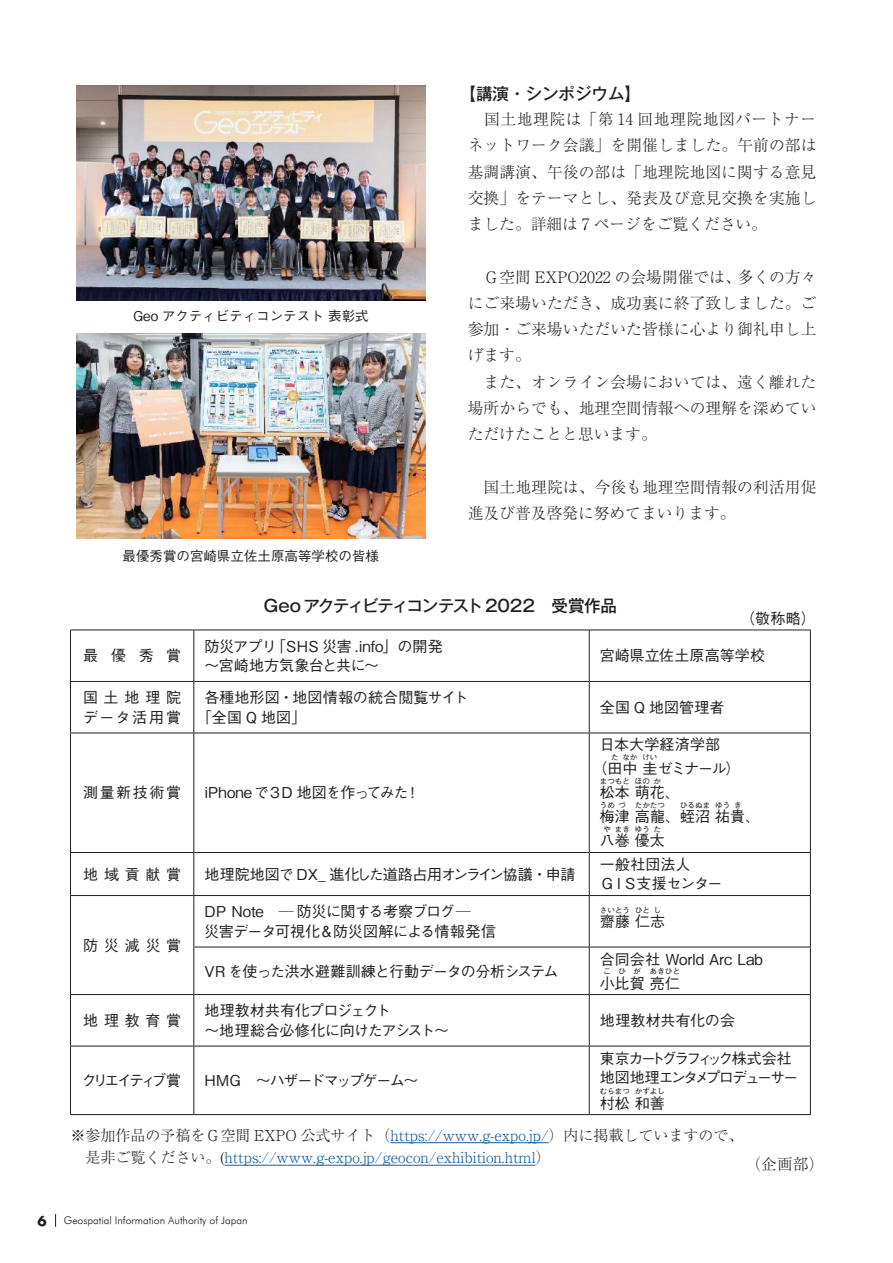
<style>
.page{position:relative;width:893px;height:1263px;background:#fff}
.page>*{position:absolute;margin:0;border:0;box-sizing:border-box;transform-origin:0 0}
.t1{font:500 16.5px "Gothic MB101 Pr 6 N";letter-spacing:-.07em;color:#231f20}
.t2{font:500 16.5px "Gothic MB101 Pr 6 N";letter-spacing:-.015em;color:#231f20}
.t3{font:300 15.75px/26.2px "Ryumin Pr 6 N";letter-spacing:.005em;color:#231f20}
.t4{font:500 15px/19.5px "Gothic BBB Pr 6 N";letter-spacing:-.005em;color:#231f20}
.t5{font:300 15px/22.5px "Ryumin Pr 6 N";color:#175d9e}
.t6{font:500 15px/19.5px "Gothic BBB Pr 6 N";letter-spacing:-.03em;color:#231f20}
.t7{font:500 15px/19.5px "Gothic BBB Pr 6 N";letter-spacing:-.025em;color:#231f20}
.t8{font:500 15px/19.5px "Gothic BBB Pr 6 N";letter-spacing:-.13em;color:#231f20}
.t9{font:500 15px "Gothic BBB Pr 6 N";letter-spacing:-.085em;color:#231f20}
.t10{font:500 15px/19.5px "Gothic BBB Pr 6 N";letter-spacing:.145em;color:#231f20}
.t11{font:500 15px "Gothic BBB Pr 6 N";letter-spacing:-.2em;color:#231f20}
.t12{font:500 13.5px "Gothic BBB Pr 6 N";color:#231f20}
.t13{font:13.5px "Futura Koyu";color:#231f20}
.t14{font:italic 10.5px "Futura";color:#231f20}
.t15{font:500 7.5px "Gothic BBB Pr 6 N";color:#231f20}
.s1{color:#231f20}
</style>
<div class="page">
<svg style="left:55px;top:1214px;width:1px;height:13px"></svg>
<img style="left:77px;top:85px;width:348px;height:215px">
<img style="left:77px;top:333px;width:348px;height:206px">
<hr style="left:70px;top:630px;width:124px;height:1px;background:#231f20">
<hr style="left:70px;top:630px;width:1px;height:51px;background:#231f20">
<hr style="left:194px;top:630px;width:395px;height:1px;background:#231f20">
<hr style="left:193px;top:630px;width:1px;height:51px;background:#231f20">
<hr style="left:589px;top:630px;width:222px;height:1px;background:#231f20">
<hr style="left:589px;top:630px;width:1px;height:51px;background:#231f20">
<hr style="left:810px;top:630px;width:1px;height:51px;background:#231f20">
<hr style="left:70px;top:681px;width:124px;height:1px;background:#231f20">
<hr style="left:70px;top:682px;width:1px;height:51px;background:#231f20">
<hr style="left:194px;top:681px;width:395px;height:1px;background:#231f20">
<hr style="left:193px;top:682px;width:1px;height:51px;background:#231f20">
<hr style="left:589px;top:681px;width:222px;height:1px;background:#231f20">
<hr style="left:589px;top:682px;width:1px;height:51px;background:#231f20">
<hr style="left:810px;top:682px;width:1px;height:51px;background:#231f20">
<hr style="left:70px;top:733px;width:124px;height:1px;background:#231f20">
<hr style="left:70px;top:733px;width:1px;height:119px;background:#231f20">
<hr style="left:194px;top:733px;width:395px;height:1px;background:#231f20">
<hr style="left:193px;top:733px;width:1px;height:119px;background:#231f20">
<hr style="left:589px;top:733px;width:222px;height:1px;background:#231f20">
<hr style="left:589px;top:733px;width:1px;height:119px;background:#231f20">
<hr style="left:810px;top:733px;width:1px;height:119px;background:#231f20">
<hr style="left:70px;top:852px;width:124px;height:1px;background:#231f20">
<hr style="left:70px;top:853px;width:1px;height:42px;background:#231f20">
<hr style="left:194px;top:852px;width:395px;height:1px;background:#231f20">
<hr style="left:193px;top:853px;width:1px;height:42px;background:#231f20">
<hr style="left:589px;top:852px;width:222px;height:1px;background:#231f20">
<hr style="left:589px;top:853px;width:1px;height:42px;background:#231f20">
<hr style="left:810px;top:853px;width:1px;height:42px;background:#231f20">
<hr style="left:70px;top:895px;width:124px;height:1px;background:#231f20">
<hr style="left:70px;top:896px;width:1px;height:51px;background:#231f20">
<hr style="left:70px;top:947px;width:1px;height:47px;background:#231f20">
<hr style="left:194px;top:895px;width:395px;height:1px;background:#231f20">
<hr style="left:193px;top:896px;width:1px;height:51px;background:#231f20">
<hr style="left:589px;top:895px;width:222px;height:1px;background:#231f20">
<hr style="left:589px;top:896px;width:1px;height:51px;background:#231f20">
<hr style="left:810px;top:896px;width:1px;height:51px;background:#231f20">
<hr style="left:193px;top:947px;width:396px;height:1px;background:#231f20">
<hr style="left:193px;top:947px;width:1px;height:47px;background:#231f20">
<hr style="left:589px;top:947px;width:222px;height:1px;background:#231f20">
<hr style="left:589px;top:947px;width:1px;height:47px;background:#231f20">
<hr style="left:810px;top:947px;width:1px;height:47px;background:#231f20">
<hr style="left:70px;top:994px;width:124px;height:1px;background:#231f20">
<hr style="left:70px;top:995px;width:1px;height:51px;background:#231f20">
<hr style="left:194px;top:994px;width:395px;height:1px;background:#231f20">
<hr style="left:193px;top:995px;width:1px;height:51px;background:#231f20">
<hr style="left:589px;top:994px;width:222px;height:1px;background:#231f20">
<hr style="left:589px;top:995px;width:1px;height:51px;background:#231f20">
<hr style="left:810px;top:995px;width:1px;height:51px;background:#231f20">
<hr style="left:70px;top:1046px;width:124px;height:1px;background:#231f20">
<hr style="left:70px;top:1046px;width:1px;height:68px;background:#231f20">
<hr style="left:194px;top:1046px;width:395px;height:1px;background:#231f20">
<hr style="left:193px;top:1046px;width:1px;height:68px;background:#231f20">
<hr style="left:70px;top:1114px;width:124px;height:1px;background:#231f20">
<hr style="left:194px;top:1114px;width:395px;height:1px;background:#231f20">
<hr style="left:589px;top:1046px;width:222px;height:1px;background:#231f20">
<hr style="left:589px;top:1046px;width:1px;height:68px;background:#231f20">
<hr style="left:810px;top:1046px;width:1px;height:68px;background:#231f20">
<hr style="left:589px;top:1114px;width:222px;height:1px;background:#231f20">
<hr style="left:390px;top:1142px;width:159px;height:1px;background:#175d9e">
<hr style="left:224px;top:1165px;width:312px;height:1px;background:#175d9e">
<p class="t12" style="left:133px;top:305px;width:237px">Geo アクティビティコンテスト 表彰式</p>
<p class="t2" style="left:459px;top:80px;width:183px">【講演・シンポジウム】</p>
<p class="t3" style="left:468px;top:105px;width:350px;text-align:justify">　国土地理院は「第 14 回地理院地図パートナーネットワーク会議」を開催しました。午前の部は基調講演、午後の部は「地理院地図に関する意見交換」をテーマとし、発表及び意見交換を実施しました。詳細は 7 ページをご覧ください。</p>
<p class="t3" style="left:468px;top:263px;width:350px">　Ｇ空間 EXPO2022 の会場開催では、多くの方々にご来場いただき、成功裏に終了致しました。ご参加・ご来場いただいた皆様に心より御礼申し上げます。<br>　また、オンライン会場においては、遠く離れた場所からでも、地理空間情報への理解を深めていただけたことと思います。</p>
<p class="t3" style="left:468px;top:473px;width:350px">　国土地理院は、今後も地理空間情報の利活用促進及び普及啓発に努めてまいります。</p>
<p class="t12" style="left:123px;top:545px;width:258px">最優秀賞の宮崎県立佐土原高等学校の皆様</p>
<p class="t1" style="left:264px;top:592px;width:355px">Geo アクティビティコンテスト 2022　受賞作品</p>
<p class="t4" style="left:740px;top:607px;width:77px">（敬称略）</p>
<p class="t4" style="left:83px;top:645px;width:99px">最優秀賞</p>
<p class="t4" style="left:204px;top:635px;width:255px">防災アプリ「SHS 災害 .info」の開発　～宮崎地方気象台と共に～</p>
<p class="t4" style="left:600px;top:645px;width:167px">宮崎県立佐土原高等学校</p>
<p class="t10" style="left:83px;top:687px;width:99px">国土地理院データ活用賞</p>
<p class="t4" style="left:197px;top:687px;width:273px;text-indent:8px">各種地形図・地図情報の統合閲覧サイト「全国 Q 地図」</p>
<p class="t4" style="left:600px;top:696px;width:126px">全国 Q 地図管理者</p>
<p class="t4" style="left:83px;top:782px;width:99px">測量新技術賞</p>
<p class="t6" style="left:204px;top:782px;width:217px">iPhoneで３D 地図を作ってみた！</p>
<p class="t4" style="left:592px;top:732px;width:150px;line-height:24px;text-indent:8px">日本大学経済学部<br>（田中圭ゼミナール）</p>
<p class="t15" style="left:611px;top:751px;width:9px">た</p>
<p class="t15" style="left:622px;top:751px;width:16px">なか</p>
<p class="t15" style="left:642px;top:751px;width:16px">けい</p>
<p class="t4" style="left:600px;top:782px;width:81px">松本 萌花、</p>
<p class="t15" style="left:600px;top:775px;width:31px">まつもと</p>
<p class="t15" style="left:635px;top:775px;width:16px">ほの</p>
<p class="t15" style="left:654px;top:775px;width:9px">か</p>
<p class="t4" style="left:600px;top:806px;width:162px">梅津高龍、蛭沼 祐貴、</p>
<p class="t15" style="left:600px;top:799px;width:16px">うめ</p>
<p class="t15" style="left:619px;top:799px;width:9px">づ</p>
<p class="t15" style="left:635px;top:799px;width:32px">たかたつ</p>
<p class="t15" style="left:680px;top:799px;width:32px">ひるぬま</p>
<p class="t15" style="left:715px;top:799px;width:16px">ゆう</p>
<p class="t15" style="left:734px;top:799px;width:9px">き</p>
<p class="t4" style="left:600px;top:830px;width:66px">八巻優太</p>
<p class="t15" style="left:604px;top:823px;width:9px">や</p>
<p class="t15" style="left:615px;top:823px;width:16px">まき</p>
<p class="t15" style="left:635px;top:823px;width:16px">ゆう</p>
<p class="t15" style="left:654px;top:823px;width:9px">た</p>
<p class="t4" style="left:83px;top:863px;width:99px">地域貢献賞</p>
<p class="t4" style="left:204px;top:863px;width:373px">地理院地図で DX_ 進化した道路占用オンライン協議・申請</p>
<p class="t7" style="left:600px;top:854px;width:124px">一般社団法人<br>ＧＩＳ支援センター</p>
<p class="t4" style="left:83px;top:934px;width:99px">防災減災賞</p>
<p class="t7" style="left:204px;top:901px;width:293px">DP Note　─ 防災に関する考察ブログ─<br>災害データ可視化＆防災図解による情報発信</p>
<p class="t4" style="left:600px;top:911px;width:67px">齋藤 仁志</p>
<p class="t15" style="left:600px;top:904px;width:32px">さいとう</p>
<p class="t15" style="left:635px;top:904px;width:16px">ひと</p>
<p class="t15" style="left:654px;top:904px;width:9px">し</p>
<p class="t6" style="left:204px;top:960px;width:355px">VR を使った洪水避難訓練と行動データの分析システム</p>
<p class="t4" style="left:600px;top:946px;width:180px;line-height:24px">合同会社 World Arc Lab　小比賀 亮仁</p>
<p class="t15" style="left:604px;top:965px;width:39px">こひが</p>
<p class="t15" style="left:650px;top:965px;width:32px">あきひと</p>
<p class="t4" style="left:83px;top:1010px;width:99px">地理教育賞</p>
<p class="t6" style="left:204px;top:1000px;width:246px">地理教材共有化プロジェクト<br>～地理総合必修化に向けたアシスト～</p>
<p class="t4" style="left:600px;top:1010px;width:137px">地理教材共有化の会</p>
<p class="t11" style="left:81px;top:1068px;width:101px">クリエイティブ賞</p>
<p class="t9" style="left:204px;top:1068px;width:216px">HMG　～ハザードマップゲーム～</p>
<p class="t8" style="left:600px;top:1047px;width:200px">東京カートグラフィック株式会社地図地理エンタメプロデューサー</p>
<p class="t4" style="left:600px;top:1092px;width:66px">村松 和善</p>
<p class="t15" style="left:600px;top:1085px;width:31px">むらまつ</p>
<p class="t15" style="left:635px;top:1085px;width:31px">かずよし</p>
<p class="t5" style="left:85px;top:1123px;width:660px;text-indent:-15px"><span class="s1">※参加作品の予稿をＧ空間 EXPO 公式サイト（</span>https://www.g-expo.jp/<span class="s1">）内に掲載していますので、是非ご覧ください。(</span>https://www.g-expo.jp/geocon/exhibition.html<span class="s1">）</span></p>
<p class="t3" style="left:746px;top:1150px;width:80px">（企画部）</p>
<p class="t13" style="left:38px;top:1211px;width:11px">6</p>
<p class="t14" style="left:64px;top:1214px;width:185px">Geospatial Information Authority of Japan</p>
</div>
